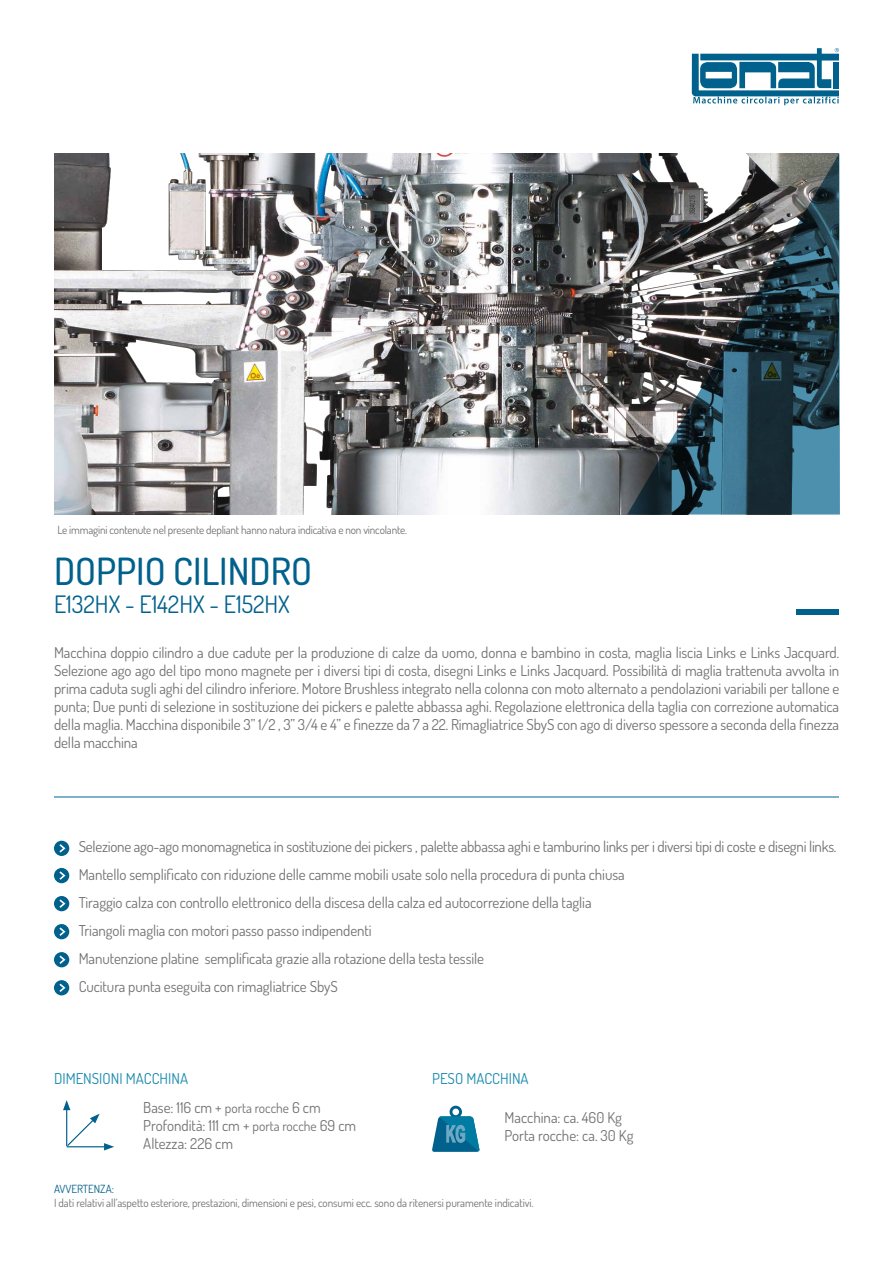
<style>
.page{position:relative;width:893px;height:1263px;background:#fff}
.page>*{position:absolute;margin:0;border:0;box-sizing:border-box;transform-origin:0 0}
.t1{font:37.5px "Dosis";color:#00618c}
.t2{font:24px "Dosis";color:#00618c}
.t3{font:15px/18px "Dosis";letter-spacing:-.005em;color:#707172}
.t4{font:15px "Dosis";color:#1989ad}
.t5{font:11.25px "Dosis";letter-spacing:-.005em;color:#707172}
.t6{font:11.25px "Dosis";letter-spacing:-.005em;color:#00618c}
.s1{font-size:13.5px}
</style>
<div class="page">
<img style="left:54px;top:153px;width:573px;height:361px">
<svg style="left:627px;top:153px;width:213px;height:361px;background:#4d5d64"></svg>
<div style="left:796px;top:609px;width:43px;height:5px;background:#00618c"></div>
<div style="left:54px;top:841px;width:15px;height:15px;background:#00618c;border-radius:50%"></div>
<svg style="left:59px;top:844px;width:7px;height:8px"></svg>
<div style="left:54px;top:980px;width:15px;height:15px;background:#00618c;border-radius:50%"></div>
<svg style="left:59px;top:983px;width:7px;height:9px"></svg>
<div style="left:54px;top:952px;width:15px;height:15px;background:#00618c;border-radius:50%"></div>
<svg style="left:59px;top:955px;width:7px;height:9px"></svg>
<div style="left:54px;top:924px;width:15px;height:15px;background:#00618c;border-radius:50%"></div>
<svg style="left:59px;top:927px;width:7px;height:9px"></svg>
<div style="left:54px;top:896px;width:15px;height:15px;background:#00618c;border-radius:50%"></div>
<svg style="left:59px;top:899px;width:7px;height:9px"></svg>
<div style="left:54px;top:868px;width:15px;height:15px;background:#00618c;border-radius:50%"></div>
<svg style="left:59px;top:871px;width:7px;height:9px"></svg>
<svg style="left:432px;top:1106px;width:48px;height:46px"></svg>
<hr style="left:54px;top:796px;width:785px;height:1px;background:#7db1ca">
<svg style="left:692px;top:48px;width:147px;height:57px"></svg>
<svg style="left:63px;top:1100px;width:51px;height:50px"></svg>
<p class="t5" style="left:57px;top:522px;width:351px">Le immagini contenute nel presente depliant hanno natura indicativa e non vincolante.</p>
<h1 class="t1" style="left:54px;top:545px;width:260px">DOPPIO CILINDRO</h1>
<h2 class="t2" style="left:54px;top:588px;width:237px">E132HX - E142HX - E152HX</h2>
<p class="t3" style="left:54px;top:643px;width:787px;text-align:justify">Macchina doppio cilindro a due cadute per la produzione di calze da uomo, donna e bambino in costa, maglia liscia Links e Links Jacquard.<br>Selezione ago ago del tipo mono magnete per i diversi tipi di costa, disegni Links e Links Jacquard. Possibilità di maglia trattenuta avvolta in prima caduta sugli aghi del cilindro inferiore. Motore Brushless integrato nella colonna con moto alternato a pendolazioni variabili per tallone e punta; Due punti di selezione in sostituzione dei pickers e palette abbassa aghi. Regolazione elettronica della taglia con correzione automatica della maglia. Macchina disponibile 3” 1/2 , 3” 3/4 e 4” e finezze da 7 a 22. Rimagliatrice SbyS con ago di diverso spessore a seconda della finezza della macchina</p>
<p class="t3" style="left:79px;top:837px;width:759px">Selezione ago-ago monomagnetica in sostituzione dei pickers , palette abbassa aghi e tamburino links per i diversi tipi di coste e disegni links.</p>
<p class="t3" style="left:79px;top:864px;width:548px">Mantello semplificato con riduzione delle camme mobili usate solo nella procedura di punta chiusa</p>
<p class="t3" style="left:79px;top:892px;width:514px">Tiraggio calza con controllo elettronico della discesa della calza ed autocorrezione della taglia</p>
<p class="t3" style="left:79px;top:920px;width:295px">Triangoli maglia con motori passo passo indipendenti</p>
<p class="t3" style="left:79px;top:948px;width:407px">Manutenzione platine semplificata grazie alla rotazione della testa tessile</p>
<p class="t3" style="left:79px;top:977px;width:261px">Cucitura punta eseguita con rimagliatrice SbyS</p>
<p class="t4" style="left:54px;top:1068px;width:136px">DIMENSIONI MACCHINA</p>
<p class="t4" style="left:432px;top:1068px;width:98px">PESO MACCHINA</p>
<p class="t3" style="left:143px;top:1097px;width:214px">Base: 116 cm + <span class="s1">porta rocche</span> 6 cm<br>Profondità: 111 cm + <span class="s1">porta rocche</span> 69 cm<br>Altezza: 226 cm</p>
<p class="t3" style="left:504px;top:1107px;width:131px">Macchina: ca. 460 Kg<br>Porta rocche: ca. 30 Kg</p>
<p class="t6" style="left:54px;top:1181px;width:61px">AVVERTENZA:</p>
<p class="t5" style="left:54px;top:1195px;width:481px">I dati relativi all’aspetto esteriore, prestazioni, dimensioni e pesi, consumi ecc. sono da ritenersi puramente indicativi.</p>
</div>
